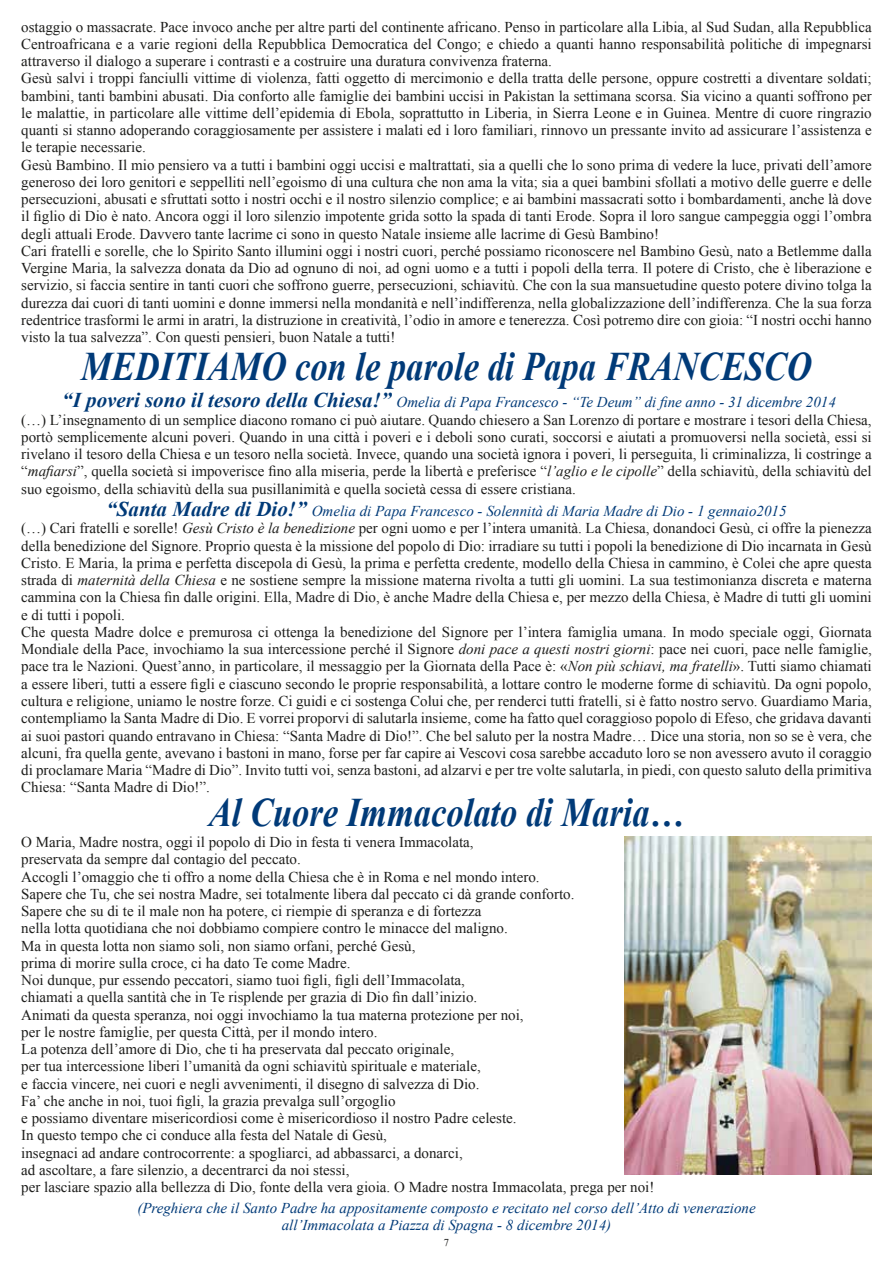
<style>
.page{position:relative;width:893px;height:1263px;background:#fff}
.page>*{position:absolute;margin:0;border:0;box-sizing:border-box;transform-origin:0 0}
.t1{font:italic 700 40.5px "Times New Roman";color:#003a78;scale:.85 1}
.t2{font:15px/17.2px "Times New Roman";color:#1d1d1b}
.t3{font:italic 15px/17.2px "Times New Roman";color:#003a78;text-align:center}
.t4{font:10.5px "Times New Roman";color:#1d1d1b}
.s1{font-weight:700;font-style:italic;font-size:21px;color:#003a78}
.s2{font-style:italic;color:#003a78}
.s3{font-style:italic}
</style>
<div class="page">
<img style="left:624px;top:836px;width:248px;height:338px">
<p class="t2" style="left:21px;top:18px;width:852px">ostaggio o massacrate. Pace invoco anche per altre parti del continente africano. Penso in particolare alla Libia, al Sud Sudan, alla Repubblica Centroafricana e a varie regioni della Repubblica Democratica del Congo; e chiedo a quanti hanno responsabilità politiche di impegnarsi attraverso il dialogo a superare i contrasti e a costruire una duratura convivenza fraterna.<br>Gesù salvi i troppi fanciulli vittime di violenza, fatti oggetto di mercimonio e della tratta delle persone, oppure costretti a diventare soldati; bambini, tanti bambini abusati. Dia conforto alle famiglie dei bambini uccisi in Pakistan la settimana scorsa. Sia vicino a quanti soffrono per le malattie, in particolare alle vittime dell’epidemia di Ebola, soprattutto in Liberia, in Sierra Leone e in Guinea. Mentre di cuore ringrazio quanti si stanno adoperando coraggiosamente per assistere i malati ed i loro familiari, rinnovo un pressante invito ad assicurare l’assistenza e le terapie necessarie.<br>Gesù Bambino. Il mio pensiero va a tutti i bambini oggi uccisi e maltrattati, sia a quelli che lo sono prima di vedere la luce, privati dell’amore generoso dei loro genitori e seppelliti nell’egoismo di una cultura che non ama la vita; sia a quei bambini sfollati a motivo delle guerre e delle persecuzioni, abusati e sfruttati sotto i nostri occhi e il nostro silenzio complice; e ai bambini massacrati sotto i bombardamenti, anche là dove il figlio di Dio è nato. Ancora oggi il loro silenzio impotente grida sotto la spada di tanti Erode. Sopra il loro sangue campeggia oggi l’ombra degli attuali Erode. Davvero tante lacrime ci sono in questo Natale insieme alle lacrime di Gesù Bambino!<br>Cari fratelli e sorelle, che lo Spirito Santo illumini oggi i nostri cuori, perché possiamo riconoscere nel Bambino Gesù, nato a Betlemme dalla Vergine Maria, la salvezza donata da Dio ad ognuno di noi, ad ogni uomo e a tutti i popoli della terra. Il potere di Cristo, che è liberazione e servizio, si faccia sentire in tanti cuori che soffrono guerre, persecuzioni, schiavitù. Che con la sua mansuetudine questo potere divino tolga la durezza dai cuori di tanti uomini e donne immersi nella mondanità e nell’indifferenza, nella globalizzazione dell’indifferenza. Che la sua forza redentrice trasformi le armi in aratri, la distruzione in creatività, l’odio in amore e tenerezza. Così potremo dire con gioia: “I nostri occhi hanno visto la tua salvezza”. Con questi pensieri, buon Natale a tutti!</p>
<h1 class="t1" style="left:81px;top:338px;width:861px">MEDITIAMO con le parole di Papa FRANCESCO</h1>
<p class="t2" style="left:21px;top:394px;width:852px;text-indent:41px"><span class="s1">“I poveri sono il tesoro della Chiesa!”</span> <span class="s2">Omelia di Papa Francesco - “Te Deum” di fine anno - 31 dicembre 2014<br></span>(…) L’insegnamento di un semplice diacono romano ci può aiutare. Quando chiesero a San Lorenzo di portare e mostrare i tesori della Chiesa, portò semplicemente alcuni poveri. Quando in una città i poveri e i deboli sono curati, soccorsi e aiutati a promuoversi nella società, essi si rivelano il tesoro della Chiesa e un tesoro nella società. Invece, quando una società ignora i poveri, li perseguita, li criminalizza, li costringe a “<span class="s3">mafiarsi</span>”, quella società si impoverisce fino alla miseria, perde la libertà e preferisce “<span class="s3">l’aglio e le cipolle</span>” della schiavitù, della schiavitù del suo egoismo, della schiavitù della sua pusillanimità e quella società cessa di essere cristiana.</p>
<p class="t2" style="left:21px;top:502px;width:852px;text-indent:85px"><span class="s1">“Santa Madre di Dio!”</span> <span class="s2">Omelia di Papa Francesco - Solennità di Maria Madre di Dio - 1 gennaio2015<br></span>(…) Cari fratelli e sorelle! <span class="s3">Gesù Cristo è la benedizione</span> per ogni uomo e per l’intera umanità. La Chiesa, donandoci Gesù, ci offre la pienezza della benedizione del Signore. Proprio questa è la missione del popolo di Dio: irradiare su tutti i popoli la benedizione di Dio incarnata in Gesù Cristo. E Maria, la prima e perfetta discepola di Gesù, la prima e perfetta credente, modello della Chiesa in cammino, è Colei che apre questa strada di <span class="s3">maternità della Chiesa</span> e ne sostiene sempre la missione materna rivolta a tutti gli uomini. La sua testimonianza discreta e materna cammina con la Chiesa fin dalle origini. Ella, Madre di Dio, è anche Madre della Chiesa e, per mezzo della Chiesa, è Madre di tutti gli uomini e di tutti i popoli.<br>Che questa Madre dolce e premurosa ci ottenga la benedizione del Signore per l’intera famiglia umana. In modo speciale oggi, Giornata Mondiale della Pace, invochiamo la sua intercessione perché il Signore <span class="s3">doni pace a questi nostri giorni</span>: pace nei cuori, pace nelle famiglie, pace tra le Nazioni. Quest’anno, in particolare, il messaggio per la Giornata della Pace è: «<span class="s3">Non più schiavi, ma fratelli</span>». Tutti siamo chiamati a essere liberi, tutti a essere figli e ciascuno secondo le proprie responsabilità, a lottare contro le moderne forme di schiavitù. Da ogni popolo, cultura e religione, uniamo le nostre forze. Ci guidi e ci sostenga Colui che, per renderci tutti fratelli, si è fatto nostro servo. Guardiamo Maria, contempliamo la Santa Madre di Dio. E vorrei proporvi di salutarla insieme, come ha fatto quel coraggioso popolo di Efeso, che gridava davanti ai suoi pastori quando entravano in Chiesa: “Santa Madre di Dio!”. Che bel saluto per la nostra Madre… Dice una storia, non so se è vera, che alcuni, fra quella gente, avevano i bastoni in mano, forse per far capire ai Vescovi cosa sarebbe accaduto loro se non avessero avuto il coraggio di proclamare Maria “Madre di Dio”. Invito tutti voi, senza bastoni, ad alzarvi e per tre volte salutarla, in piedi, con questo saluto della primitiva Chiesa: “Santa Madre di Dio!”.</p>
<h1 class="t1" style="left:209px;top:784px;width:561px">Al Cuore Immacolato di Maria…</h1>
<p class="t2" style="left:21px;top:833px;width:635px">O Maria, Madre nostra, oggi il popolo di Dio in festa ti venera Immacolata,<br>preservata da sempre dal contagio del peccato.<br>Accogli l’omaggio che ti offro a nome della Chiesa che è in Roma e nel mondo intero.<br>Sapere che Tu, che sei nostra Madre, sei totalmente libera dal peccato ci dà grande conforto.<br>Sapere che su di te il male non ha potere, ci riempie di speranza e di fortezza<br>nella lotta quotidiana che noi dobbiamo compiere contro le minacce del maligno.<br>Ma in questa lotta non siamo soli, non siamo orfani, perché Gesù,<br>prima di morire sulla croce, ci ha dato Te come Madre.<br>Noi dunque, pur essendo peccatori, siamo tuoi figli, figli dell’Immacolata,<br>chiamati a quella santità che in Te risplende per grazia di Dio fin dall’inizio.<br>Animati da questa speranza, noi oggi invochiamo la tua materna protezione per noi,<br>per le nostre famiglie, per questa Città, per il mondo intero.<br>La potenza dell’amore di Dio, che ti ha preservata dal peccato originale,<br>per tua intercessione liberi l’umanità da ogni schiavitù spirituale e materiale,<br>e faccia vincere, nei cuori e negli avvenimenti, il disegno di salvezza di Dio.<br>Fa’ che anche in noi, tuoi figli, la grazia prevalga sull’orgoglio<br>e possiamo diventare misericordiosi come è misericordioso il nostro Padre celeste.<br>In questo tempo che ci conduce alla festa del Natale di Gesù,<br>insegnaci ad andare controcorrente: a spogliarci, ad abbassarci, a donarci,<br>ad ascoltare, a fare silenzio, a decentrarci da noi stessi,<br>per lasciare spazio alla bellezza di Dio, fonte della vera gioia. O Madre nostra Immacolata, prega per noi!</p>
<p class="t3" style="left:137px;top:1199px;width:620px">(Preghiera che il Santo Padre ha appositamente composto e recitato nel corso dell’Atto di venerazione all’Immacolata a Piazza di Spagna - 8 dicembre 2014)</p>
<p class="t4" style="left:444px;top:1235px;width:7px">7</p>
</div>
